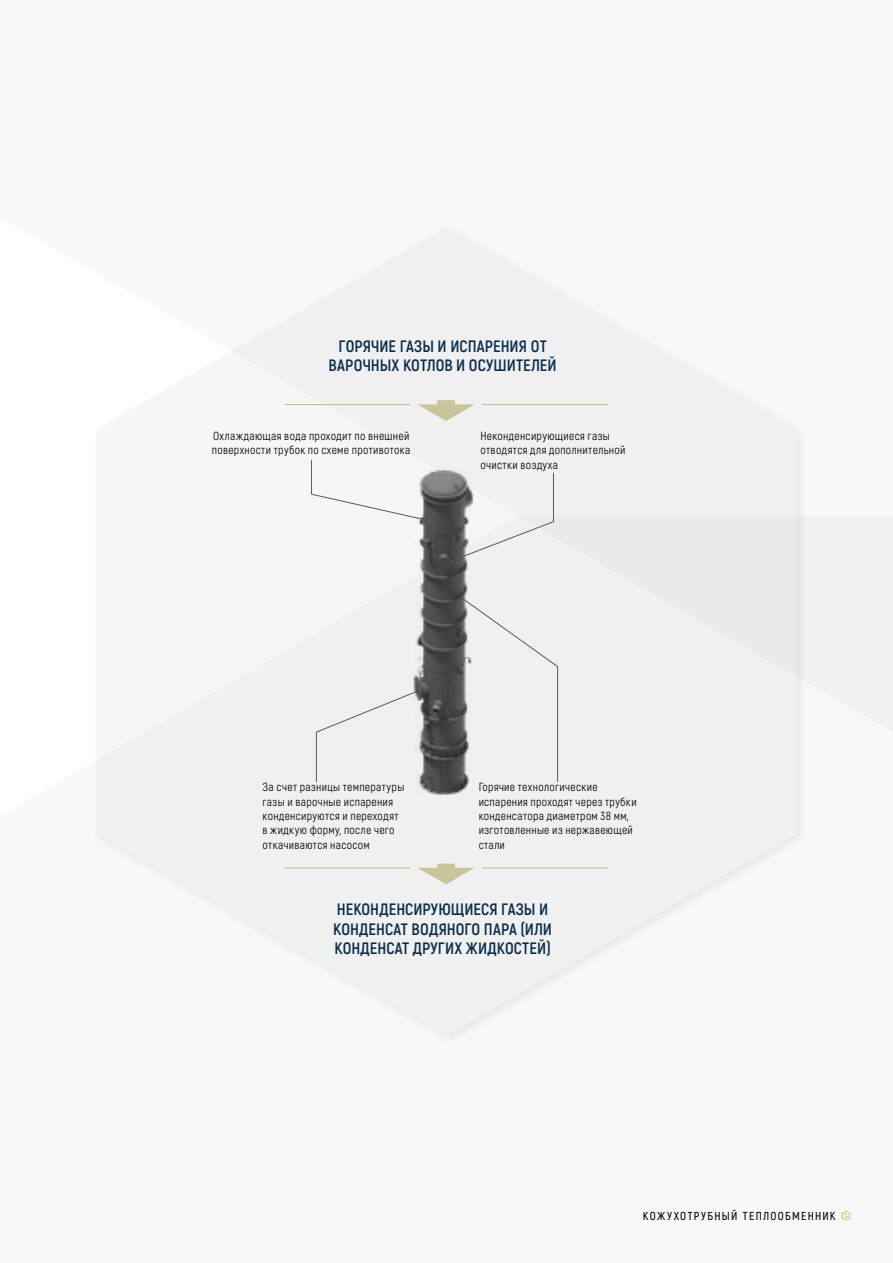
<style>
.page{position:relative;width:893px;height:1263px;background:#fff}
.page>*{position:absolute;margin:0;border:0;box-sizing:border-box;transform-origin:0 0}
.t1{font:700 16.5px/19.5px "Akrobat";letter-spacing:.005em;color:#082d4a;text-align:center}
.t2{font:11.7px/14.4px "Akrobat";letter-spacing:.025em;color:#000}
.t3{font:600 11.55px "Akrobat";letter-spacing:.11em;color:#000}
</style>
<div class="page">
<svg style="left:807px;top:517px;width:86px;height:702px"></svg>
<svg style="left:841px;top:1210px;width:9px;height:11px"></svg>
<div style="left:92px;top:222px;width:715px;height:825px;background:#f8f8f8"></div>
<svg style="left:105px;top:404px;width:692px;height:632px"></svg>
<svg style="left:418px;top:400px;width:57px;height:21px"></svg>
<hr style="left:284px;top:404px;width:126px;height:1px;background:#c0ba84">
<hr style="left:482px;top:404px;width:126px;height:1px;background:#c0ba84">
<svg style="left:418px;top:864px;width:57px;height:20px"></svg>
<hr style="left:284px;top:868px;width:126px;height:1px;background:#c0ba84">
<hr style="left:482px;top:868px;width:126px;height:1px;background:#c0ba84">
<img style="left:414px;top:468px;width:60px;height:327px">
<svg style="left:461px;top:597px;width:97px;height:185px"></svg>
<svg style="left:316px;top:691px;width:101px;height:91px"></svg>
<svg style="left:450px;top:472px;width:104px;height:90px"></svg>
<svg style="left:311px;top:460px;width:124px;height:63px"></svg>
<h1 class="t1" style="left:329px;top:336px;width:230px">ГОРЯЧИЕ ГАЗЫ И ИСПАРЕНИЯ ОТ<br>ВАРОЧНЫХ КОТЛОВ И ОСУШИТЕЛЕЙ</h1>
<p class="t2" style="left:212px;top:429px;width:200px">Охлаждающая вода проходит по внешней поверхности трубок по схеме противотока</p>
<p class="t2" style="left:480px;top:429px;width:146px">Неконденсирующиеся газы отводятся для дополнительной очистки воздуха</p>
<p class="t2" style="left:263px;top:780px;width:143px">За счет разницы температуры газы и варочные испарения конденсируются и переходят в жидкую форму, после чего откачиваются насосом</p>
<p class="t2" style="left:479px;top:780px;width:160px">Горячие технологические испарения проходят через трубки конденсатора диаметром 38 мм, изготовленные из нержавеющей стали</p>
<h1 class="t1" style="left:333px;top:900px;width:220px;text-align:left">НЕКОНДЕНСИРУЮЩИЕСЯ ГАЗЫ И<br>КОНДЕНСАТ ВОДЯНОГО ПАРА (ИЛИ<br>КОНДЕНСАТ ДРУГИХ ЖИДКОСТЕЙ)</h1>
<p class="t3" style="left:643px;top:1209px;width:193px">кожухотрубный теплообменник</p>
</div>
